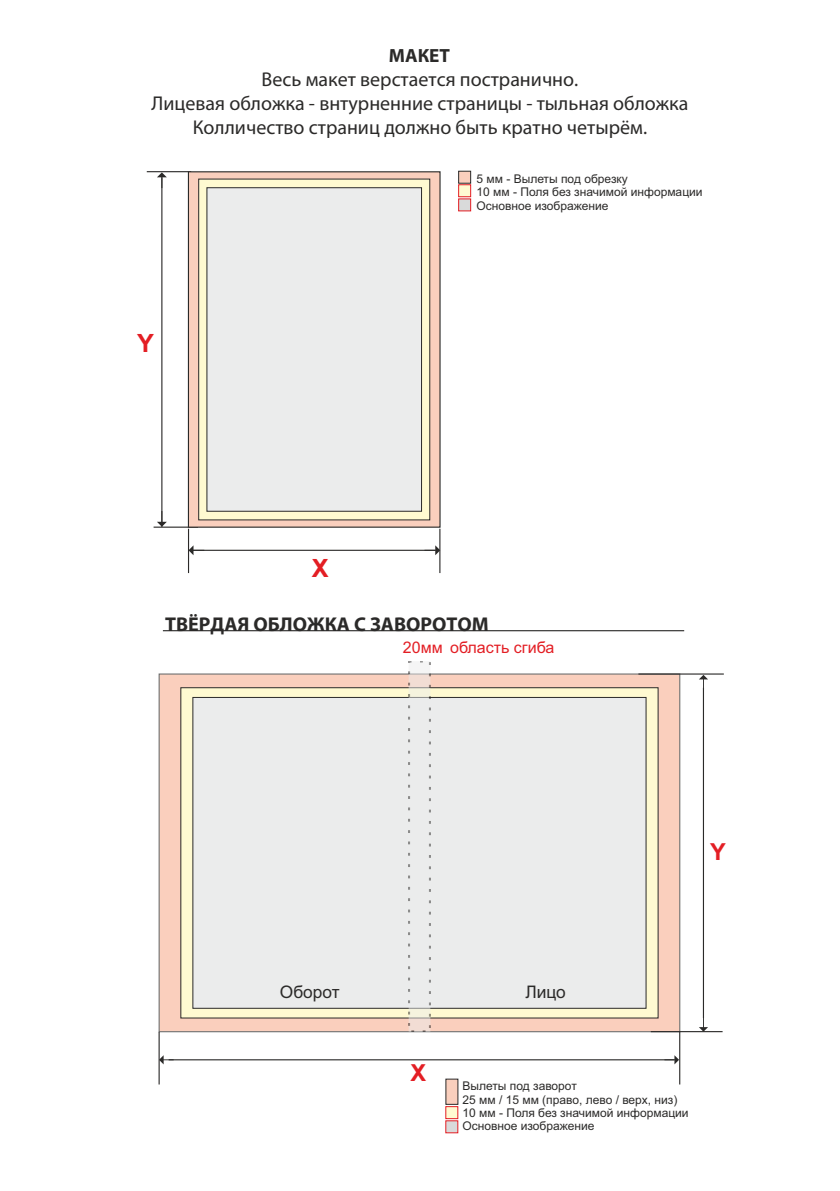
<style>
.page{position:relative;width:840px;height:1191px;background:#fff}
.page>*{position:absolute;margin:0;border:0;box-sizing:border-box;transform-origin:0 0}
.t1{font:700 25.2px "Arial";color:#e31e24}
.t2{font:700 23.4px "Arial";color:#e31e24}
.t3{font:20px/24px "Myriad Pro";color:#2b2a29;text-align:center}
.t4{font:700 20px "Myriad Pro";color:#2b2a29}
.t5{font:700 19.2px "Myriad Pro";color:#2b2a29}
.t6{font:17.2px "Arial";color:#2b2a29}
.t7{font:16px "Arial";color:#e31e24}
.t8{font:12px/13.4px "Arial";color:#2b2a29}
</style>
<div class="page">
<hr style="left:439px;top:529px;width:1px;height:44px;background:#2b2a29">
<hr style="left:188px;top:529px;width:1px;height:44px;background:#2b2a29">
<hr style="left:190px;top:550px;width:245px;height:1px;background:#2b2a29">
<svg style="left:189px;top:545px;width:15px;height:10px"></svg>
<svg style="left:424px;top:545px;width:16px;height:10px"></svg>
<hr style="left:153px;top:526px;width:45px;height:2px;background:#2b2a29">
<hr style="left:147px;top:171px;width:44px;height:1px;background:#2b2a29">
<hr style="left:161px;top:177px;width:1px;height:350px;background:#2b2a29">
<svg style="left:157px;top:511px;width:10px;height:16px"></svg>
<svg style="left:157px;top:172px;width:10px;height:16px"></svg>
<svg style="left:187px;top:171px;width:254px;height:357px;background:#e3bfb0"></svg>
<svg style="left:198px;top:179px;width:232px;height:341px;background:#e7e2be"></svg>
<div style="left:206px;top:187px;width:216px;height:324px;background:#ebecec"></div>
<svg style="left:458px;top:171px;width:13px;height:40px"></svg>
<hr style="left:163px;top:630px;width:520px;height:1px;background:#2b2a29">
<svg style="left:158px;top:673px;width:522px;height:359px;background:#eec7b7"></svg>
<svg style="left:180px;top:687px;width:478px;height:331px;background:#dcd7b5"></svg>
<div style="left:192px;top:697px;width:454px;height:311px;background:#ebecec"></div>
<svg style="left:408px;top:661px;width:22px;height:370px;background:#e8e7e5"></svg>
<hr style="left:638px;top:673px;width:85px;height:1px;background:#2b2a29">
<hr style="left:650px;top:1031px;width:72px;height:1px;background:#2b2a29">
<hr style="left:158px;top:1031px;width:2px;height:53px;background:#2b2a29">
<hr style="left:678px;top:1031px;width:2px;height:53px;background:#2b2a29">
<hr style="left:168px;top:1059px;width:506px;height:1px;background:#2b2a29">
<svg style="left:159px;top:1055px;width:14px;height:9px"></svg>
<svg style="left:664px;top:1055px;width:14px;height:9px"></svg>
<hr style="left:702px;top:687px;width:1px;height:331px;background:#2b2a29">
<svg style="left:699px;top:1017px;width:8px;height:14px"></svg>
<svg style="left:699px;top:675px;width:8px;height:14px"></svg>
<svg style="left:445px;top:1078px;width:13px;height:55px"></svg>
<h3 class="t5" style="left:388px;top:48px;width:63px">МАКЕТ</h3>
<h3 class="t3" style="left:151px;top:69px;width:538px">Весь макет верстается постранично.<br>Лицевая обложка - внтурненние страницы - тыльная обложка<br>Колличество страниц должно быть кратно четырём.</h3>
<h1 class="t1" style="left:137px;top:334px;width:18px">Y</h1>
<p class="t8" style="left:476px;top:173px;width:227px">5 мм - Вылеты под обрезку<br>10 мм - Поля без значимой информации<br>Основное изображение</p>
<h1 class="t1" style="left:311px;top:558px;width:18px">X</h1>
<h3 class="t4" style="left:165px;top:615px;width:325px">ТВЁРДАЯ ОБЛОЖКА С ЗАВОРОТОМ</h3>
<h3 class="t7" style="left:403px;top:641px;width:41px">20мм</h3>
<h3 class="t7" style="left:450px;top:641px;width:106px">область сгиба</h3>
<h2 class="t2" style="left:709px;top:843px;width:17px">Y</h2>
<h3 class="t6" style="left:280px;top:985px;width:61px">Оборот</h3>
<h3 class="t6" style="left:525px;top:985px;width:42px">Лицо</h3>
<h2 class="t2" style="left:410px;top:1064px;width:17px">X</h2>
<p class="t8" style="left:462px;top:1080px;width:227px">Вылеты под заворот<br>25 мм / 15 мм (право, лево / верх, низ)<br>10 мм - Поля без значимой информации<br>Основное изображение</p>
</div>
